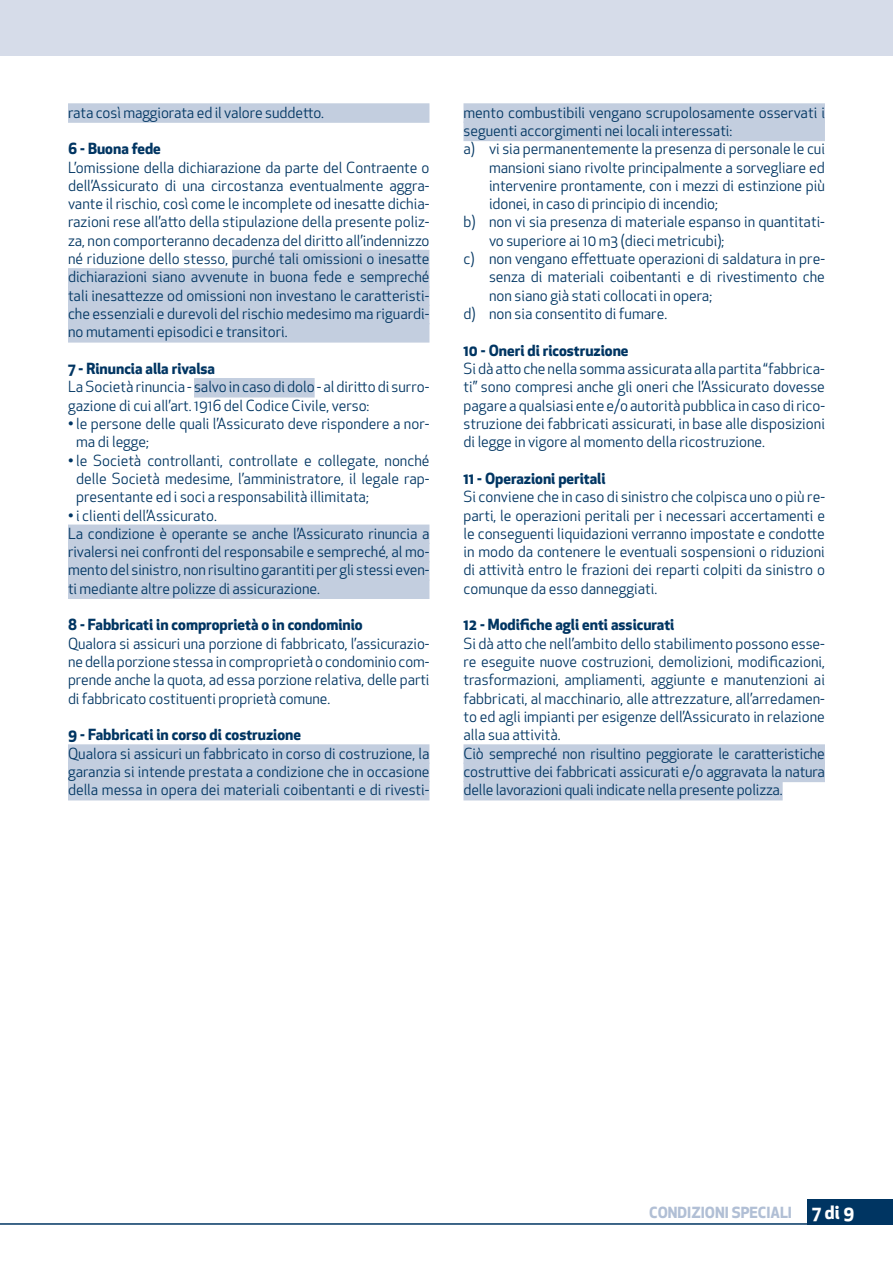
<style>
.page{position:relative;width:893px;height:1263px;background:#fff}
.page>*{position:absolute;margin:0;border:0;box-sizing:border-box;transform-origin:0 0}
.t1{font:15px/18.3px "Apex New";color:#003562;text-align:justify}
.t2{font:700 15px "Apex New";color:#003562}
.t3{font:700 15px "Apex New";color:#b1bfd5}
.s1{font-size:18px;color:#fff}
</style>
<div class="page">
<div style="left:0;top:0;width:893px;height:55px;background:#d6dce9"></div>
<div style="left:808px;top:1199px;width:85px;height:26px;background:#003562"></div>
<hr style="left:0;top:1223px;width:893px;height:2px;background:#003562">
<div style="left:68px;top:103px;width:361px;height:20px;background:#c3cedf"></div>
<div style="left:232px;top:250px;width:197px;height:19px;background:#c3cedf"></div>
<div style="left:68px;top:268px;width:361px;height:20px;background:#c3cedf"></div>
<div style="left:68px;top:286px;width:361px;height:20px;background:#c3cedf"></div>
<div style="left:68px;top:305px;width:361px;height:19px;background:#c3cedf"></div>
<div style="left:68px;top:323px;width:361px;height:20px;background:#c3cedf"></div>
<div style="left:194px;top:378px;width:121px;height:19px;background:#c3cedf"></div>
<div style="left:68px;top:524px;width:361px;height:20px;background:#c3cedf"></div>
<div style="left:68px;top:543px;width:361px;height:19px;background:#c3cedf"></div>
<div style="left:68px;top:561px;width:361px;height:20px;background:#c3cedf"></div>
<div style="left:68px;top:579px;width:361px;height:20px;background:#c3cedf"></div>
<div style="left:68px;top:744px;width:361px;height:20px;background:#c3cedf"></div>
<div style="left:68px;top:763px;width:361px;height:19px;background:#c3cedf"></div>
<div style="left:68px;top:781px;width:361px;height:19px;background:#c3cedf"></div>
<div style="left:463px;top:103px;width:362px;height:20px;background:#c3cedf"></div>
<div style="left:463px;top:122px;width:362px;height:19px;background:#c3cedf"></div>
<div style="left:463px;top:744px;width:362px;height:20px;background:#c3cedf"></div>
<div style="left:463px;top:763px;width:362px;height:19px;background:#c3cedf"></div>
<div style="left:463px;top:781px;width:320px;height:19px;background:#c3cedf"></div>
<p class="t1" style="left:68px;top:103px;width:258px">rata così maggiorata ed il valore suddetto.</p>
<p class="t2" style="left:68px;top:138px;width:94px">6 - Buona fede</p>
<p class="t1" style="left:68px;top:158px;width:363px">L’omissione della dichiarazione da parte del Contraente o dell’Assicurato di una circostanza eventualmente aggra&shy;vante il rischio, così come le incomplete od inesatte dichia&shy;razioni rese all’atto della stipulazione della presente poliz&shy;za, non comporteranno decadenza del diritto all’indennizzo né riduzione dello stesso, purché tali omissioni o inesatte dichiarazioni siano avvenute in buona fede e sempreché tali inesattezze od omissioni non investano le caratteristi&shy;che essenziali e durevoli del rischio medesimo ma riguardi&shy;no mutamenti episodici e transitori.</p>
<p class="t2" style="left:68px;top:358px;width:149px">7 - Rinuncia alla rivalsa</p>
<p class="t1" style="left:68px;top:378px;width:363px">La Società rinuncia - salvo in caso di dolo - al diritto di surro&shy;gazione di cui all’art. 1916 del Codice Civile, verso:</p>
<p class="t1" style="left:76px;top:414px;width:355px;text-indent:-8px">• le persone delle quali l’Assicurato deve rispondere a nor&shy;ma di legge;</p>
<p class="t1" style="left:76px;top:451px;width:355px;text-indent:-8px">• le Società controllanti, controllate e collegate, nonché delle Società medesime, l’amministratore, il legale rap&shy;presentante ed i soci a responsabilità illimitata;</p>
<p class="t1" style="left:68px;top:506px;width:363px;text-align:left">• i clienti dell’Assicurato.<br>La condizione è operante se anche l’Assicurato rinuncia a rivalersi nei confronti del responsabile e sempreché, al mo&shy;mento del sinistro, non risultino garantiti per gli stessi even&shy;ti mediante altre polizze di assicurazione.</p>
<p class="t2" style="left:68px;top:614px;width:296px">8 - Fabbricati in comproprietà o in condominio</p>
<p class="t1" style="left:68px;top:634px;width:363px">Qualora si assicuri una porzione di fabbricato, l’assicurazio&shy;ne della porzione stessa in comproprietà o condominio com&shy;prende anche la quota, ad essa porzione relativa, delle parti di fabbricato costituenti proprietà comune.</p>
<p class="t2" style="left:68px;top:724px;width:235px">9 - Fabbricati in corso di costruzione</p>
<p class="t1" style="left:68px;top:744px;width:363px">Qualora si assicuri un fabbricato in corso di costruzione, la garanzia si intende prestata a condizione che in occasione della messa in opera dei materiali coibentanti e di rivesti-</p>
<p class="t1" style="left:463px;top:103px;width:363px">mento combustibili vengano scrupolosamente osservati i</p>
<p class="t1" style="left:463px;top:121px;width:270px">seguenti accorgimenti nei locali interessati:</p>
<p class="t1" style="left:463px;top:140px;width:363px">a) vi sia permanentemente la presenza di personale le cui</p>
<p class="t1" style="left:489px;top:158px;width:337px">mansioni siano rivolte principalmente a sorvegliare ed</p>
<p class="t1" style="left:489px;top:176px;width:337px">intervenire prontamente, con i mezzi di estinzione più</p>
<p class="t1" style="left:489px;top:195px;width:231px">idonei, in caso di principio di incendio;</p>
<p class="t1" style="left:463px;top:213px;width:363px">b) non vi sia presenza di materiale espanso in quantitati-</p>
<p class="t1" style="left:489px;top:231px;width:237px">vo superiore ai 10 m3 (dieci metricubi);</p>
<p class="t1" style="left:463px;top:249px;width:363px">c) non vengano effettuate operazioni di saldatura in pre-</p>
<p class="t1" style="left:489px;top:268px;width:337px">senza di materiali coibentanti e di rivestimento che</p>
<p class="t1" style="left:489px;top:286px;width:225px">non siano già stati collocati in opera;</p>
<p class="t1" style="left:463px;top:304px;width:205px">d) non sia consentito di fumare.</p>
<p class="t2" style="left:463px;top:339px;width:167px">10 - Oneri di ricostruzione</p>
<p class="t1" style="left:463px;top:359px;width:363px">Si dà atto che nella somma assicurata alla partita “fabbrica&shy;ti” sono compresi anche gli oneri che l’Assicurato dovesse pagare a qualsiasi ente e/o autorità pubblica in caso di rico&shy;struzione dei fabbricati assicurati, in base alle disposizioni di legge in vigore al momento della ricostruzione.</p>
<p class="t2" style="left:463px;top:467px;width:143px">11 - Operazioni peritali</p>
<p class="t1" style="left:463px;top:488px;width:363px">Si conviene che in caso di sinistro che colpisca uno o più re&shy;parti, le operazioni peritali per i necessari accertamenti e le conseguenti liquidazioni verranno impostate e condotte in modo da contenere le eventuali sospensioni o riduzioni di attività entro le frazioni dei reparti colpiti da sinistro o comunque da esso danneggiati.</p>
<p class="t2" style="left:463px;top:614px;width:212px">12 - Modifiche agli enti assicurati</p>
<p class="t1" style="left:463px;top:634px;width:363px;text-align:left">Si dà atto che nell’ambito dello stabilimento possono esse&shy;re eseguite nuove costruzioni, demolizioni, modificazioni, trasformazioni, ampliamenti, aggiunte e manutenzioni ai fabbricati, al macchinario, alle attrezzature, all’arredamen&shy;to ed agli impianti per esigenze dell’Assicurato in relazione alla sua attività.<br>Ciò sempreché non risultino peggiorate le caratteristiche costruttive dei fabbricati assicurati e/o aggravata la natura delle lavorazioni quali indicate nella presente polizza.</p>
<p class="t3" style="left:649px;top:1201px;width:207px">CONDIZIONI SPECIALI <span class="s1">7 di 9</span></p>
</div>
